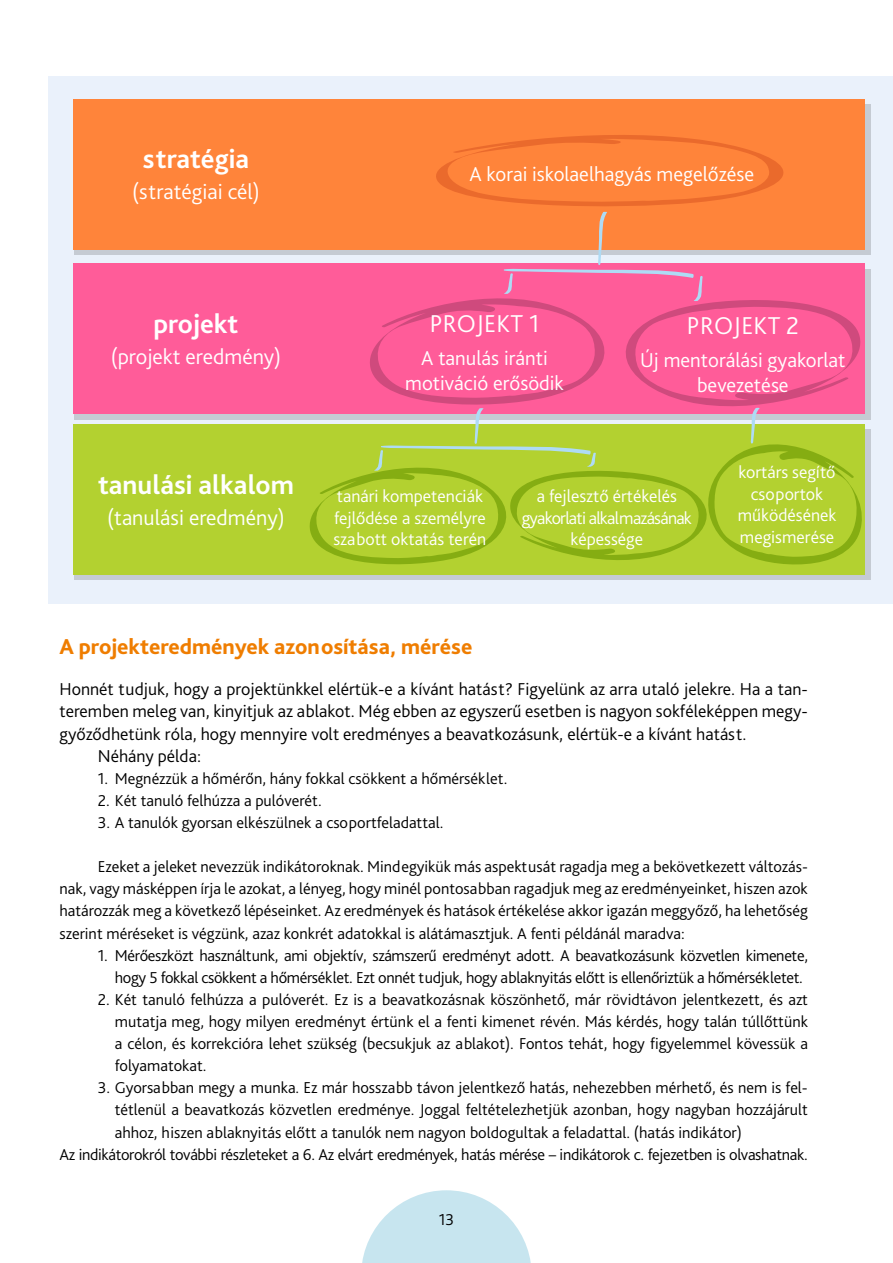
<style>
.page{position:relative;width:893px;height:1263px;background:#fff}
.page>*{position:absolute;margin:0;border:0;box-sizing:border-box;transform-origin:0 0}
.t1{font:700 27.9px "Bliss Pro";color:#fff}
.t2{font:300 25.5px "Bliss Pro";letter-spacing:.015em;color:#fff}
.t3{font:800 22.5px "Bliss Pro";color:#ef7d00}
.t4{font:300 22.35px "Bliss Pro";color:#fff}
.t5{font:300 21px/25.2px "Bliss Pro";color:#fff;text-align:center}
.t6{font:300 18px "Bliss Pro";color:#000}
.t7{font:300 18px/21.6px "Bliss Pro";color:#fff;text-align:center}
.t8{font:300 16.5px/22px "Bliss Pro";color:#000;text-align:justify}
.t9{font:300 16.5px/22px "Bliss Pro";letter-spacing:-.02em;color:#000}
</style>
<div class="page">
<svg style="left:362px;top:1190px;width:169px;height:73px"></svg>
<div style="left:48px;top:76px;width:845px;height:528px;background:#eaf1fb"></div>
<div style="left:74px;top:99px;width:791px;height:150px;background:#ff843a"></div>
<div style="left:74px;top:264px;width:791px;height:150px;background:#ff5c99"></div>
<div style="left:74px;top:430px;width:796px;height:150px;background:#c5cbd3"></div>
<div style="left:74px;top:424px;width:791px;height:151px;background:#b3d130"></div>
<svg style="left:306px;top:135px;width:558px;height:430px"></svg>
<h1 class="t1" style="left:143px;top:141px;width:108px">stratégia</h1>
<h3 class="t4" style="left:132px;top:177px;width:129px">(stratégiai cél)</h3>
<p class="t5" style="left:470px;top:161px;width:286px">A korai iskolaelhagyás megelőzése</p>
<h1 class="t1" style="left:154px;top:306px;width:86px">projekt</h1>
<h3 class="t4" style="left:111px;top:342px;width:172px">(projekt eredmény)</h3>
<h1 class="t1" style="left:98px;top:467px;width:197px">tanulási alkalom</h1>
<h3 class="t4" style="left:107px;top:503px;width:179px">(tanulási eredmény)</h3>
<h2 class="t2" style="left:430px;top:308px;width:111px">PROJEKT 1</h2>
<p class="t5" style="left:405px;top:345px;width:160px">A tanulás iránti motiváció erősödik</p>
<h2 class="t2" style="left:687px;top:309px;width:114px">PROJEKT 2</h2>
<p class="t5" style="left:640px;top:346px;width:207px">Új mentorálási gyakorlat bevezetése</p>
<p class="t7" style="left:333px;top:485px;width:154px;text-align:left">tanári kompetenciák fejlődése a személyre szabott oktatás terén</p>
<p class="t7" style="left:522px;top:485px;width:172px">a fejlesztő értékelés gyakorlati alkalmazásának képessége</p>
<p class="t7" style="left:738px;top:461px;width:100px">kortárs segítő csoportok működésének megismerése</p>
<h3 class="t3" style="left:60px;top:632px;width:414px">A projekteredmények azonosítása, mérése</h3>
<p class="t6" style="left:60px;top:678px;width:750px">Honnét tudjuk, hogy a projektünkkel elértük-e a kívánt hatást? Figyelünk az arra utaló jelekre. Ha a tan-</p>
<p class="t6" style="left:60px;top:700px;width:750px">teremben meleg van, kinyitjuk az ablakot. Még ebben az egyszerű esetben is nagyon sokféleképpen meg -</p>
<p class="t6" style="left:60px;top:722px;width:688px">győződhetünk róla, hogy mennyire volt eredményes a beavatkozásunk, elértük-e a kívánt hatást.</p>
<p class="t6" style="left:98px;top:744px;width:105px">Néhány példa:</p>
<p class="t8" style="left:98px;top:767px;width:411px">1. Megnézzük a hőmérőn, hány fokkal csökkent a hőmérséklet.</p>
<p class="t8" style="left:98px;top:789px;width:225px">2. Két tanuló felhúzza a pulóverét.</p>
<p class="t8" style="left:98px;top:811px;width:347px">3. A tanulók gyorsan elkészülnek a csoportfeladattal.</p>
<p class="t8" style="left:60px;top:855px;width:750px;text-indent:38px">Ezeket a jeleket nevezzük indikátoroknak. Mindegyikük más aspektusát ragadja meg a bekövetkezett változás&shy;nak, vagy másképpen írja le azokat, a lényeg, hogy minél pontosabban ragadjuk meg az eredményeinket, hiszen azok határozzák meg a következő lépéseinket. Az eredmények és hatások értékelése akkor igazán meggyőző, ha lehetőség szerint méréseket is végzünk, azaz konkrét adatokkal is alátámasztjuk. A fenti példánál maradva:</p>
<p class="t9" style="left:115px;top:944px;width:695px;text-indent:-17px">1. Mérőeszközt használtunk, ami objektív, számszerű eredményt adott. A beavatkozásunk közvetlen kimenete, hogy 5 fokkal csökkent a hőmérséklet. Ezt onnét tudjuk, hogy ablaknyitás előtt is ellenőriztük a hőmérsékletet.</p>
<p class="t8" style="left:115px;top:988px;width:695px;text-indent:-17px">2. Két tanuló felhúzza a pulóverét. Ez is a beavatkozásnak köszönhető, már rövidtávon jelentkezett, és azt mutatja meg, hogy milyen eredményt értünk el a fenti kimenet révén. Más kérdés, hogy talán túllőttünk a célon, és korrekcióra lehet szükség (becsukjuk az ablakot). Fontos tehát, hogy figyelemmel kövessük a folyamatokat.</p>
<p class="t8" style="left:98px;top:1076px;width:711px">3. Gyorsabban megy a munka. Ez már hosszabb távon jelentkező hatás, nehezebben mérhető, és nem is fel-</p>
<p class="t8" style="left:115px;top:1098px;width:695px">tétlenül a beavatkozás közvetlen eredménye. Joggal feltételezhetjük azonban, hogy nagyban hozzájárult</p>
<p class="t8" style="left:115px;top:1120px;width:629px">ahhoz, hiszen ablaknyitás előtt a tanulók nem nagyon boldogultak a feladattal. (hatás indikátor)</p>
<p class="t9" style="left:60px;top:1143px;width:750px">Az indikátorokról további részleteket a 6. Az elvárt eredmények, hatás mérése – indikátorok c. fejezetben is olvashatnak.</p>
<p class="t8" style="left:439px;top:1208px;width:17px">13</p>
</div>
